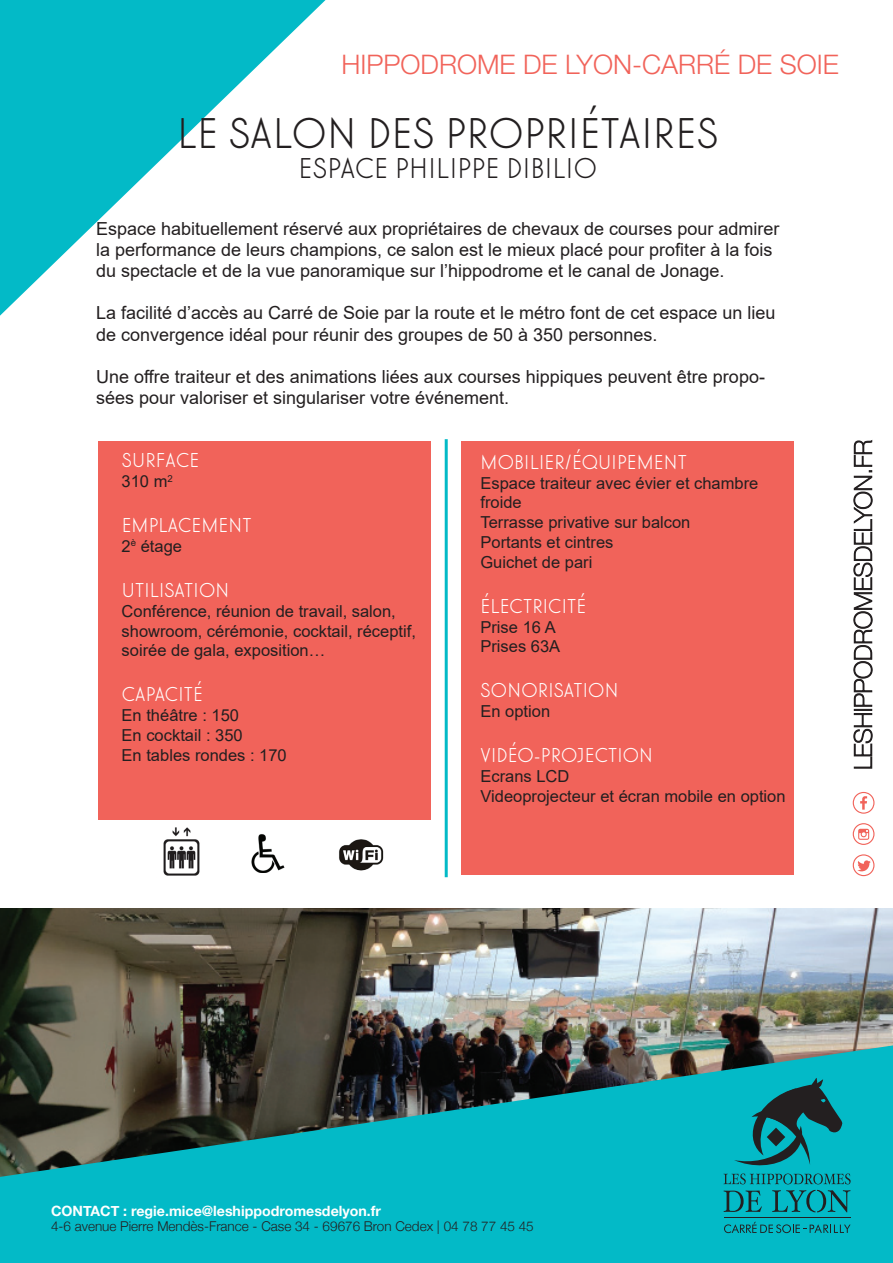
<style>
.page{position:relative;width:893px;height:1263px;background:#fff}
.page>*{position:absolute;margin:0;border:0;box-sizing:border-box;transform-origin:0 0}
.t1{font:45px "Elegant Lux Pro Mager";letter-spacing:.01em;color:#231f20}
.t2{font:30px "Elegant Lux Pro Mager";letter-spacing:.01em;color:#231f20}
.t3{font:300 27px "Helvetica Neue LT Std";color:#f1635a}
.t4{font:21px "Elegant Lux Pro Mager";letter-spacing:.01em;color:#fff}
.t5{font:18px/21px "Arial";color:#231f20}
.t6{font:16.5px/19.8px "Arial";color:#231f20}
.t7{font:700 14.25px "Helvetica Neue";color:#fff}
.t8{font:300 13.5px "Helvetica Neue";color:#231f20}
</style>
<div class="page">
<img style="left:0;top:908px;width:893px;height:137px">
<svg style="left:0;top:1045px;width:893px;height:218px;background:#179096"></svg>
<hr style="left:724px;top:1217px;width:127px;height:1px;background:#231f20">
<svg style="left:724px;top:1190px;width:38px;height:22px"></svg>
<svg style="left:772px;top:1190px;width:78px;height:22px;background:#0b919b"></svg>
<svg style="left:724px;top:1222px;width:126px;height:11px"></svg>
<svg style="left:723px;top:1077px;width:128px;height:107px;background:#0b9099"></svg>
<svg style="left:0;top:0;width:326px;height:316px"></svg>
<svg style="left:853px;top:792px;width:21px;height:22px"></svg>
<svg style="left:853px;top:854px;width:21px;height:22px"></svg>
<svg style="left:853px;top:823px;width:21px;height:22px"></svg>
<svg style="left:854px;top:440px;width:18px;height:328px"></svg>
<div style="left:461px;top:441px;width:332px;height:434px;background:#f1635a"></div>
<div style="left:98px;top:441px;width:332px;height:378px;background:#f1635a"></div>
<hr style="left:445px;top:439px;width:3px;height:438px;background:#03bac7">
<img style="left:339px;top:839px;width:45px;height:32px">
<img style="left:251px;top:834px;width:34px;height:39px">
<img style="left:163px;top:827px;width:37px;height:49px">
<h3 class="t3" style="left:341px;top:47px;width:470px">HIPPODROME DE LYON-CARRÉ DE SOIE</h3>
<h1 class="t1" style="left:177px;top:105px;width:539px">LE SALON DES PROPRIÉTAIRES</h1>
<h2 class="t2" style="left:299px;top:150px;width:300px">ESPACE PHILIPPE DIBILIO</h2>
<p class="t5" style="left:96px;top:219px;width:685px">Espace habituellement réservé aux propriétaires de chevaux de courses pour admirer la performance de leurs champions, ce salon est le mieux placé pour profiter à la fois du spectacle et de la vue panoramique sur l’hippodrome et le canal de Jonage.</p>
<p class="t5" style="left:96px;top:303px;width:681px">La facilité d’accès au Carré de Soie par la route et le métro font de cet espace un lieu de convergence idéal pour réunir des groupes de 50 à 350 personnes.</p>
<p class="t5" style="left:96px;top:366px;width:671px">Une offre traiteur et des animations liées aux courses hippiques peuvent être propo&shy;sées pour valoriser et singulariser votre événement.</p>
<p class="t4" style="left:122px;top:447px;width:79px">SURFACE</p>
<p class="t6" style="left:122px;top:471px;width:53px">310 m<sup>2</sup></p>
<p class="t4" style="left:122px;top:512px;width:131px">EMPLACEMENT</p>
<p class="t6" style="left:122px;top:536px;width:62px">2<sup>è</sup> étage</p>
<p class="t4" style="left:122px;top:577px;width:109px">UTILISATION</p>
<p class="t6" style="left:122px;top:601px;width:296px">Conférence, réunion de travail, salon, showroom, cérémonie, cocktail, réceptif, soirée de gala, exposition…</p>
<p class="t4" style="left:122px;top:681px;width:83px">CAPACITÉ</p>
<p class="t6" style="left:122px;top:705px;width:167px">En théâtre : 150<br>En cocktail : 350<br>En tables rondes : 170</p>
<p class="t4" style="left:481px;top:449px;width:208px">MOBILIER/ÉQUIPEMENT</p>
<p class="t6" style="left:480px;top:473px;width:279px">Espace traiteur avec évier et chambre froide<br>Terrasse privative sur balcon<br>Portants et cintres<br>Guichet de pari</p>
<p class="t4" style="left:481px;top:593px;width:107px">É LECTRICITÉ</p>
<p class="t6" style="left:480px;top:617px;width:81px">Prise 16 A<br>Prises 63A</p>
<p class="t4" style="left:481px;top:677px;width:139px">SONORISATION</p>
<p class="t6" style="left:480px;top:701px;width:71px">En option</p>
<p class="t4" style="left:481px;top:742px;width:174px">VIDÉO-PROJECTION</p>
<p class="t6" style="left:480px;top:766px;width:307px">Ecrans LCD<br>Videoprojecteur et écran mobile en option</p>
<p class="t7" style="left:51px;top:1202px;width:332px">CONTACT : regie.mice@leshippodromesdelyon.fr</p>
<p class="t8" style="left:51px;top:1218px;width:484px">4-6 avenue Pierre Mendès-France - Case 34 - 69676 Bron Cedex | 04 78 77 45 45</p>
</div>
